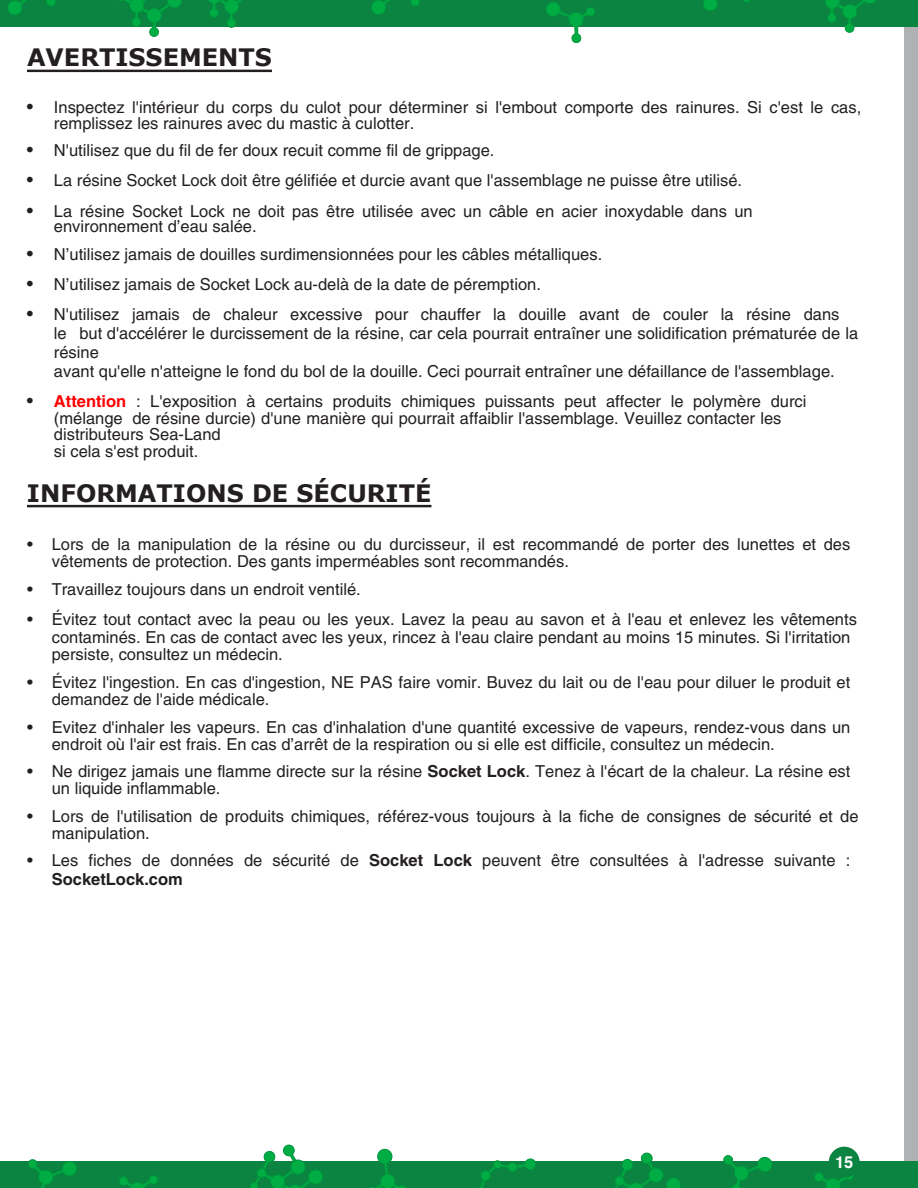
<style>
.page{position:relative;width:918px;height:1188px;background:#fff}
.page>*{position:absolute;margin:0;border:0;box-sizing:border-box;transform-origin:0 0}
.t1{font:700 24px "Verdana";color:#231f20}
.t2{font:16.5px/17.1px "Helvetica LT Std";color:#231f20}
.t3{font:700 16.5px "Helvetica LT";color:#fff}
.s1{font-family:"Helvetica LT";font-size:18px}
.s2{font-weight:700;color:#f00}
.s3{font-family:"Helvetica LT"}
.s4{font-weight:700}
</style>
<div class="page">
<div style="left:904px;top:0;width:14px;height:1188px;background:#afb1b3"></div>
<div style="left:0;top:0;width:918px;height:27px;background:#0b8341"></div>
<div style="left:0;top:1161px;width:918px;height:27px;background:#0b8341"></div>
<svg style="left:546px;top:2px;width:49px;height:41px"></svg>
<svg style="left:371px;top:0;width:49px;height:15px"></svg>
<svg style="left:825px;top:0;width:51px;height:33px"></svg>
<svg style="left:703px;top:0;width:48px;height:11px"></svg>
<svg style="left:208px;top:0;width:35px;height:28px"></svg>
<svg style="left:118px;top:0;width:64px;height:37px"></svg>
<svg style="left:7px;top:0;width:49px;height:15px"></svg>
<svg style="left:369px;top:1149px;width:37px;height:39px"></svg>
<svg style="left:478px;top:1158px;width:58px;height:30px"></svg>
<svg style="left:614px;top:1152px;width:67px;height:36px"></svg>
<svg style="left:723px;top:1155px;width:49px;height:33px"></svg>
<svg style="left:814px;top:1172px;width:40px;height:16px"></svg>
<svg style="left:250px;top:1144px;width:73px;height:44px"></svg>
<svg style="left:28px;top:1159px;width:49px;height:29px"></svg>
<svg style="left:119px;top:1175px;width:39px;height:13px"></svg>
<div style="left:829px;top:1147px;width:31px;height:31px;background:#0b8341;border-radius:50%"></div>
<hr style="left:27px;top:69px;width:245px;height:3px;background:#231f20">
<hr style="left:27px;top:505px;width:404px;height:3px;background:#231f20">
<p class="t1" style="left:27px;top:41px;width:246px">AVERTISSEMENTS</p>
<p class="t2" style="left:54px;top:99px;width:809px;line-height:15.9px;text-indent:-27px"><span class="s1">•</span> Inspectez l'intérieur du corps du culot pour déterminer si l'embout comporte des rainures. Si c'est le cas, remplissez les rainures avec du mastic à culotter.</p>
<p class="t2" style="left:27px;top:142px;width:469px"><span class="s1">•</span> N'utilisez que du fil de fer doux recuit comme fil de grippage.</p>
<p class="t2" style="left:27px;top:172px;width:717px"><span class="s1">•</span> La résine Socket Lock doit être gélifiée et durcie avant que l'assemblage ne puisse être utilisé.</p>
<p class="t2" style="left:54px;top:203px;width:700px;line-height:15.9px;text-indent:-27px"><span class="s1">•</span> La résine Socket Lock ne doit pas être utilisée avec un câble en acier inoxydable dans un environnement d’eau salée.</p>
<p class="t2" style="left:27px;top:245px;width:577px"><span class="s1">•</span> N’utilisez jamais de douilles surdimensionnées pour les câbles métalliques.</p>
<p class="t2" style="left:27px;top:276px;width:515px"><span class="s1">•</span> N’utilisez jamais de Socket Lock au-delà de la date de péremption.</p>
<p class="t2" style="left:54px;top:305px;width:806px;line-height:18.9px;text-indent:-27px"><span class="s1">•</span> N'utilisez jamais de chaleur excessive pour chauffer la douille avant de couler la résine dans<br>le but d'accélérer le durcissement de la résine, car cela pourrait entraîner une solidification prématurée de la résine<br>avant qu'elle n'atteigne le fond du bol de la douille. Ceci pourrait entraîner une défaillance de l'assemblage.</p>
<p class="t2" style="left:54px;top:393px;width:754px;text-indent:-27px"><span class="s1">•</span> <span class="s2">Attention</span> : L'exposition à certains produits chimiques puissants peut affecter le polymère durci (mélange de résine durcie) d'une manière qui pourrait affaiblir l'assemblage. Veuillez contacter les distributeurs Sea-Land<br>si cela s'est produit.</p>
<p class="t1" style="left:27px;top:476px;width:406px">INFORMATIONS DE SÉCURITÉ</p>
<p class="t2" style="left:52px;top:536px;width:800px;text-indent:-25px"><span class="s3">•</span> Lors de la manipulation de la résine ou du durcisseur, il est recommandé de porter des lunettes et des vêtements de protection. Des gants imperméables sont recommandés.</p>
<p class="t2" style="left:27px;top:581px;width:335px"><span class="s3">•</span> Travaillez toujours dans un endroit ventilé.</p>
<p class="t2" style="left:52px;top:611px;width:807px;line-height:17.5px;text-indent:-25px"><span class="s3">•</span> Évitez tout contact avec la peau ou les yeux. Lavez la peau au savon et à l'eau et enlevez les vêtements contaminés. En cas de contact avec les yeux, rincez à l'eau claire pendant au moins 15 minutes. Si l'irritation persiste, consultez un médecin.</p>
<p class="t2" style="left:52px;top:674px;width:800px;text-indent:-25px"><span class="s3">•</span> Évitez l'ingestion. En cas d'ingestion, NE PAS faire vomir. Buvez du lait ou de l'eau pour diluer le produit et demandez de l'aide médicale.</p>
<p class="t2" style="left:52px;top:718px;width:800px;text-indent:-25px"><span class="s3">•</span> Evitez d'inhaler les vapeurs. En cas d'inhalation d'une quantité excessive de vapeurs, rendez-vous dans un endroit où l'air est frais. En cas d’arrêt de la respiration ou si elle est difficile, consultez un médecin.</p>
<p class="t2" style="left:52px;top:763px;width:800px;text-indent:-25px"><span class="s3">•</span> Ne dirigez jamais une flamme directe sur la résine <span class="s4">Socket Lock</span>. Tenez à l'écart de la chaleur. La résine est un liquide inflammable.</p>
<p class="t2" style="left:52px;top:808px;width:808px;text-indent:-25px"><span class="s3">•</span> Lors de l'utilisation de produits chimiques, référez-vous toujours à la fiche de consignes de sécurité et de manipulation.</p>
<p class="t2" style="left:52px;top:851px;width:800px;line-height:18.9px;text-indent:-25px"><span class="s3">•</span> Les fiches de données de sécurité de <span class="s4">Socket Lock</span> peuvent être consultées à l'adresse suivante :<br><span class="s4">SocketLock.com</span></p>
<p class="t3" style="left:835px;top:1152px;width:20px">15</p>
</div>
